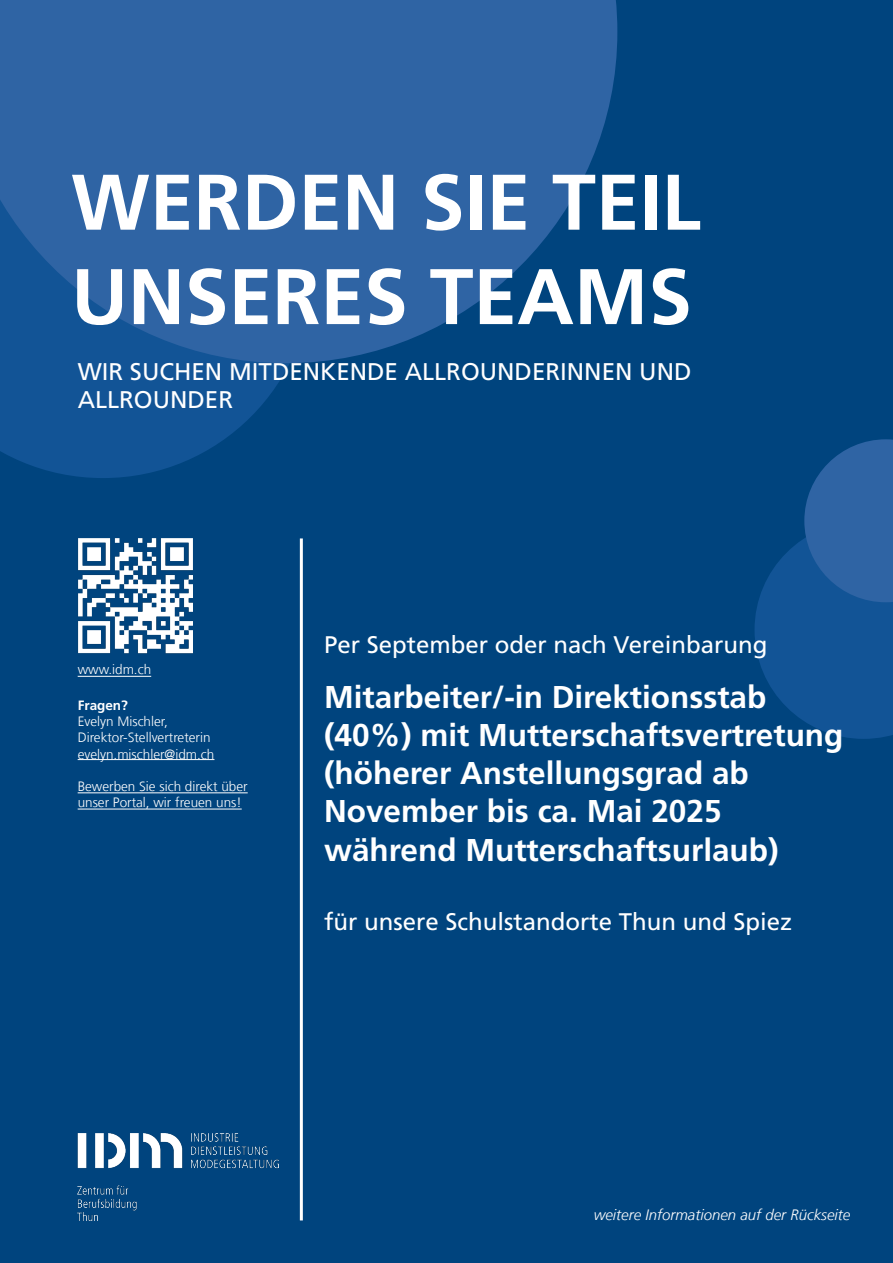
<style>
.page{position:relative;width:893px;height:1263px;background:#00447e}
.page>*{position:absolute;margin:0;border:0;box-sizing:border-box;transform-origin:0 0}
.t1{font:700 78.6px/94.3px "Frutiger LT Com";color:#fff}
.t2{font:700 31.5px/38.2px "Frutiger LT Com";color:#fff}
.t3{font:24.15px/29px "Frutiger LT Com";color:#fff}
.t4{font:24px "Frutiger LT Com";color:#fff}
.t5{font:italic 300 15px "Frutiger LT Com";color:#fff}
.t6{font:300 13.5px/16.2px "Frutiger LT Com";color:#fff}
.t7{font:700 13.5px "Frutiger LT Com";color:#fff}
</style>
<div class="page">
<svg style="left:755px;top:439px;width:138px;height:300px"></svg>
<svg style="left:0;top:363px;width:290px;height:115px;fill:#125496"></svg>
<svg style="left:0;top:0;width:617px;height:363px;background:#285f9f"></svg>
<hr style="left:300px;top:538px;width:3px;height:682px;background:#fff">
<hr style="left:78px;top:676px;width:73px;height:1px;background:#fff">
<img style="left:78px;top:538px;width:115px;height:115px">
<hr style="left:78px;top:759px;width:136px;height:1px;background:#fff">
<hr style="left:78px;top:792px;width:170px;height:1px;background:#fff">
<hr style="left:78px;top:809px;width:164px;height:1px;background:#fff">
<img style="left:78px;top:1133px;width:200px;height:87px">
<h1 class="t1" style="left:71px;top:156px;width:631px">WERDEN SIE TEIL<br>UNSERES TEAMS</h1>
<p class="t3" style="left:78px;top:357px;width:615px">WIR SUCHEN MITDENKENDE ALLROUNDERINNEN UND<br>ALLROUNDER</p>
<p class="t6" style="left:78px;top:662px;width:75px">www.idm.ch</p>
<p class="t7" style="left:78px;top:697px;width:52px">Fragen?</p>
<p class="t6" style="left:78px;top:713px;width:138px">Evelyn Mischler,<br>Direktor-Stellvertreterin evelyn.mischler@idm.ch</p>
<p class="t6" style="left:78px;top:778px;width:172px">Bewerben Sie sich direkt über unser Portal, wir freuen uns!</p>
<p class="t4" style="left:324px;top:631px;width:445px">Per September oder nach Vereinbarung</p>
<p class="t2" style="left:324px;top:678px;width:521px">Mitarbeiter/-in Direktionsstab (40%) mit Mutterschaftsvertretung (höherer Anstellungsgrad ab<br>November bis ca. Mai 2025 während Mutterschaftsurlaub)</p>
<p class="t4" style="left:324px;top:907px;width:470px">für unsere Schulstandorte Thun und Spiez</p>
<p class="t5" style="left:594px;top:1206px;width:258px">weitere Informationen auf der Rückseite</p>
</div>
